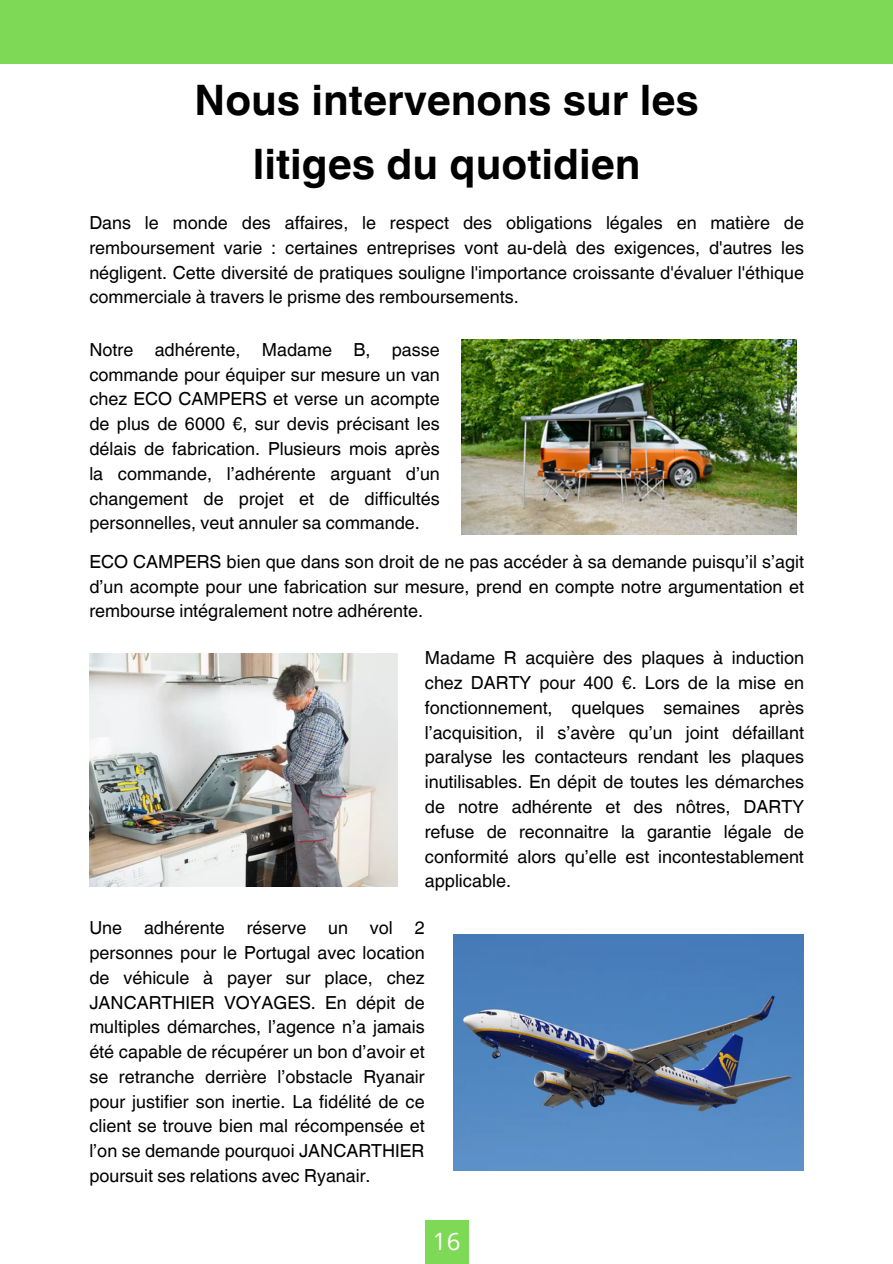
<style>
.page{position:relative;width:893px;height:1264px;background:#fff}
.page>*{position:absolute;margin:0;border:0;box-sizing:border-box;transform-origin:0 0}
.t1{font:700 42px/64.2px "Helvetica World";color:#000;text-align:center}
.t2{font:24px "Open Sans";color:#fff}
.t3{font:18px/24.8px "Helvetica World";color:#000;text-align:justify}
</style>
<div class="page">
<div style="left:0;top:0;width:892px;height:64px;background:#7ed957"></div>
<div style="left:425px;top:1219px;width:43px;height:44px;background:#7ed957"></div>
<img style="left:461px;top:340px;width:335px;height:194px">
<img style="left:89px;top:653px;width:309px;height:233px">
<img style="left:453px;top:934px;width:350px;height:236px">
<p class="t1" style="left:195px;top:64px;width:505px">Nous intervenons sur les litiges du quotidien</p>
<p class="t3" style="left:89px;top:210px;width:716px">Dans le monde des affaires, le respect des obligations légales en matière de remboursement varie : certaines entreprises vont au-delà des exigences, d'autres les négligent. Cette diversité de pratiques souligne l'importance croissante d'évaluer l'éthique commerciale à travers le prisme des remboursements.</p>
<p class="t3" style="left:89px;top:337px;width:352px">Notre adhérente, Madame B, passe commande pour équiper sur mesure un van chez ECO CAMPERS et verse un acompte de plus de 6000 €, sur devis précisant les délais de fabrication. Plusieurs mois après la commande, l’adhérente arguant d’un changement de projet et de difficultés personnelles, veut annuler sa commande.</p>
<p class="t3" style="left:89px;top:549px;width:716px">ECO CAMPERS bien que dans son droit de ne pas accéder à sa demande puisqu’il s’agit d’un acompte pour une fabrication sur mesure, prend en compte notre argumentation et rembourse intégralement notre adhérente.</p>
<p class="t3" style="left:425px;top:645px;width:381px">Madame R acquière des plaques à induction chez DARTY pour 400 €. Lors de la mise en fonctionnement, quelques semaines après l’acquisition, il s’avère qu’un joint défaillant paralyse les contacteurs rendant les plaques inutilisables. En dépit de toutes les démarches de notre adhérente et des nôtres, DARTY refuse de reconnaitre la garantie légale de conformité alors qu’elle est incontestablement applicable.</p>
<p class="t3" style="left:89px;top:915px;width:337px">Une adhérente réserve un vol 2 personnes pour le Portugal avec location de véhicule à payer sur place, chez JANCARTHIER VOYAGES. En dépit de multiples démarches, l’agence n’a jamais été capable de récupérer un bon d’avoir et se retranche derrière l’obstacle Ryanair pour justifier son inertie. La fidélité de ce client se trouve bien mal récompensée et l’on se demande pourquoi JANCARTHIER poursuit ses relations avec Ryanair.</p>
<p class="t2" style="left:433px;top:1224px;width:29px">16</p>
</div>
